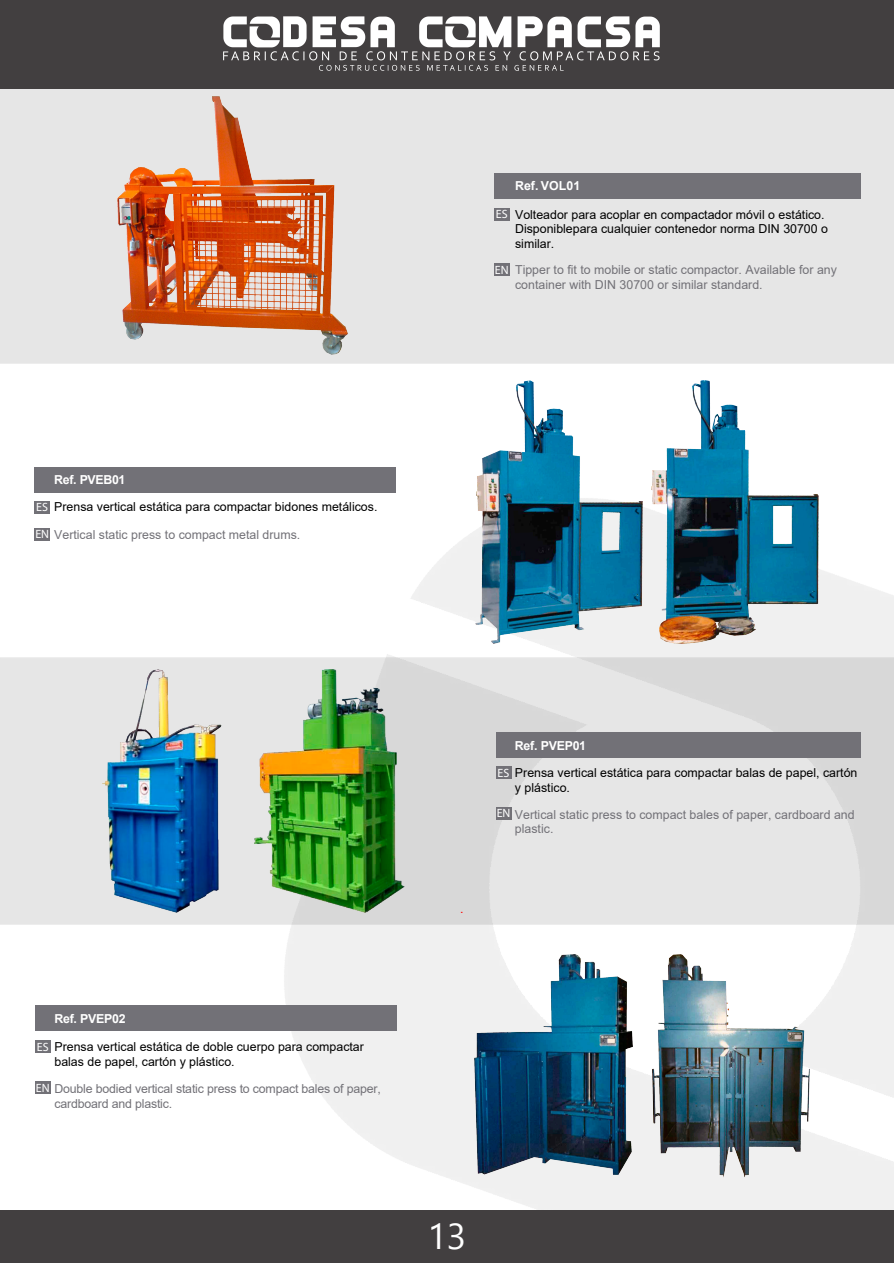
<style>
.page{position:relative;width:894px;height:1263px;background:#fff}
.page>*{position:absolute;margin:0;border:0;box-sizing:border-box;transform-origin:0 0}
.t1{font:36px "Nirmala UI";color:#fff}
.t2{font:12.3px/14.9px "Arial";color:#000}
.t3{font:12.3px/14.9px "Arial";color:#727177}
.t4{font:700 12.3px "Arial";letter-spacing:-.02em;color:#fff}
.t5{font:700 12.3px "Arial";letter-spacing:.005em;color:#fff}
.t6{font:12.3px "Arial";color:#f00}
.t7{font:12px "Myriad Pro";color:#fff}
.s1{font-family:"Myriad Pro";font-size:12px;color:#fff}
.s2{font-weight:700;color:#fff}
.s3{color:#000}
</style>
<div class="page">
<img style="left:229px;top:486px;width:665px;height:724px">
<div style="left:0;top:71px;width:894px;height:293px;background:#e6e6e6"></div>
<div style="left:0;top:657px;width:894px;height:268px;background:linear-gradient(to right,#e5e5e5,#dfdfdf)"></div>
<div style="left:494px;top:173px;width:366px;height:26px;background:#727177"></div>
<div style="left:34px;top:467px;width:362px;height:26px;background:#727177"></div>
<div style="left:496px;top:732px;width:364px;height:26px;background:#727177"></div>
<div style="left:35px;top:1005px;width:361px;height:25px;background:#727177"></div>
<div style="left:494px;top:264px;width:16px;height:12px;background:#727177"></div>
<div style="left:494px;top:208px;width:16px;height:12px;background:#727177"></div>
<div style="left:34px;top:528px;width:16px;height:12px;background:#727177"></div>
<div style="left:35px;top:501px;width:15px;height:12px;background:#727177"></div>
<div style="left:496px;top:807px;width:16px;height:12px;background:#727177"></div>
<div style="left:496px;top:767px;width:16px;height:12px;background:#727177"></div>
<div style="left:35px;top:1082px;width:16px;height:12px;background:#727177"></div>
<div style="left:35px;top:1041px;width:16px;height:12px;background:#727177"></div>
<img style="left:118px;top:97px;width:229px;height:257px">
<img style="left:476px;top:380px;width:166px;height:263px">
<img style="left:652px;top:380px;width:166px;height:263px">
<img style="left:102px;top:670px;width:119px;height:242px">
<img style="left:255px;top:670px;width:150px;height:242px">
<img style="left:475px;top:955px;width:157px;height:220px">
<img style="left:653px;top:955px;width:156px;height:223px">
<div style="left:0;top:1210px;width:894px;height:53px;background:#423f40"></div>
<div style="left:0;top:0;width:894px;height:89px;background:#423f40"></div>
<img style="left:223px;top:16px;width:437px;height:55px">
<p class="t4" style="left:54px;top:471px;width:73px">Ref. PVEB01</p>
<p class="t2" style="left:54px;top:499px;width:325px">Prensa vertical estática para compactar bidones metálicos.</p>
<p class="t3" style="left:35px;top:528px;width:267px"><span class="s1">EN</span> Vertical static press to compact metal drums.</p>
<p class="t7" style="left:36px;top:500px;width:13px">ES</p>
<p class="t5" style="left:515px;top:177px;width:67px">Ref. VOL01</p>
<p class="t2" style="left:515px;top:207px;width:314px">Volteador para acoplar en compactador móvil o estático.<br>Disponiblepara cualquier contenedor norma DIN 30700 o similar.</p>
<p class="t3" style="left:515px;top:262px;width:323px">Tipper to fit to mobile or static compactor. Available for any container with DIN 30700 or similar standard.</p>
<p class="t7" style="left:496px;top:207px;width:13px">ES</p>
<p class="t7" style="left:495px;top:262px;width:15px">EN</p>
<p class="t4" style="left:54px;top:1010px;width:73px">Ref. PVEP02</p>
<p class="t2" style="left:54px;top:1039px;width:311px">Prensa vertical estática de doble cuerpo para compactar balas de papel, cartón y plástico.</p>
<p class="t3" style="left:54px;top:1081px;width:328px;text-indent:-19px"><span class="s1">EN</span> Double bodied vertical static press to compact bales of paper, cardboard and plastic.</p>
<p class="t7" style="left:37px;top:1039px;width:13px">ES</p>
<p class="t6" style="left:460px;top:900px;width:5px">.</p>
<p class="t2" style="left:498px;top:732px;width:361px;line-height:27px;text-indent:17px"><span class="s2">Ref. PVEP01<br></span><span class="s1">ES</span> Prensa vertical estática para compactar balas de papel, cartón</p>
<p class="t3" style="left:497px;top:774px;width:360px;line-height:26.8px;text-indent:18px"><span class="s3">y plástico.<br></span><span class="s1">EN</span> Vertical static press to compact bales of paper, cardboard and</p>
<p class="t3" style="left:515px;top:822px;width:40px">plastic.</p>
<h1 class="t1" style="left:428px;top:1207px;width:40px">13</h1>
</div>
